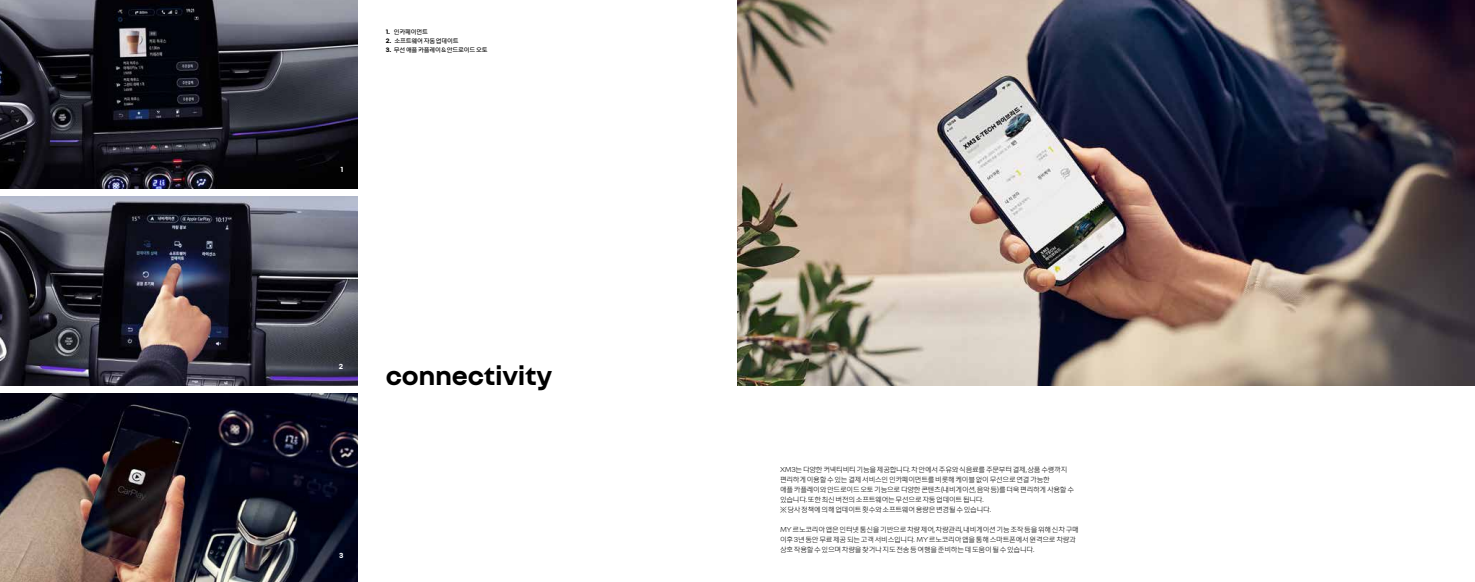
<style>
.page{position:relative;width:1475px;height:582px;background:#fff}
.page>*{position:absolute;margin:0;border:0;box-sizing:border-box;transform-origin:0 0}
.t1{font:700 28px "Nouvel R";letter-spacing:-.01em;color:#000}
.t2{font:300 8px/10px "Nouvel RKR";letter-spacing:-.03em;color:#000}
.t3{font:700 8px "Nouvel RKR";color:#fff}
.t4{font:7px "Nouvel RKR";letter-spacing:-.03em;color:#000}
.s1{font-weight:700}
</style>
<div class="page">
<img style="left:0;top:0;width:357px;height:188px">
<img style="left:737px;top:0;width:737px;height:385px">
<img style="left:0;top:393px;width:357px;height:188px">
<img style="left:0;top:197px;width:357px;height:188px">
<p class="t4" style="left:386px;top:27px;width:44px"><span class="s1">1.</span> 인카페이먼트</p>
<p class="t4" style="left:386px;top:36px;width:74px"><span class="s1">2.</span> 소프트웨어 자동 업데이트</p>
<p class="t4" style="left:386px;top:45px;width:103px"><span class="s1">3.</span> 무선 애플 카플레이 &amp; 안드로이드 오토</p>
<p class="t3" style="left:340px;top:164px;width:4px">1</p>
<p class="t3" style="left:339px;top:361px;width:6px">2</p>
<h1 class="t1" style="left:386px;top:357px;width:168px">connectivity</h1>
<p class="t3" style="left:339px;top:549px;width:6px">3</p>
<p class="t2" style="left:780px;top:463px;width:295px">XM3는 다양한 커넥티비티 기능을 제공합니다. 차 안에서 주유와 식음료를 주문부터 결제, 상품 수령까지 편리하게 이용할 수 있는 결제 서비스인 인카페이먼트를 비롯해 케이블 없이 무선으로 연결 가능한<br>애플 카플레이와 안드로이드 오토 기능으로 다양한 콘텐츠(내비게이션, 음악 등)를 더욱 편리하게 사용할 수 있습니다. 또한 최신 버전의 소프트웨어는 무선으로 자동 업데이트 됩니다.<br>※ 당사 정책에 의해 업데이트 횟수와 소프트웨어 용량은 변경될 수 있습니다.</p>
<p class="t2" style="left:780px;top:523px;width:300px">MY 르노코리아 앱은 인터넷 통신을 기반으로 차량 제어, 차량관리, 내비게이션 기능 조작 등을 위해 신차 구매 이후 3년 동안 무료 제공 되는 고객 서비스입니다. MY 르노코리아 앱을 통해 스마트폰에서 원격으로 차량과 상호 작용할 수 있으며 차량을 찾거나 지도 전송 등 여행을 준비하는 데 도움이 될 수 있습니다.</p>
</div>
